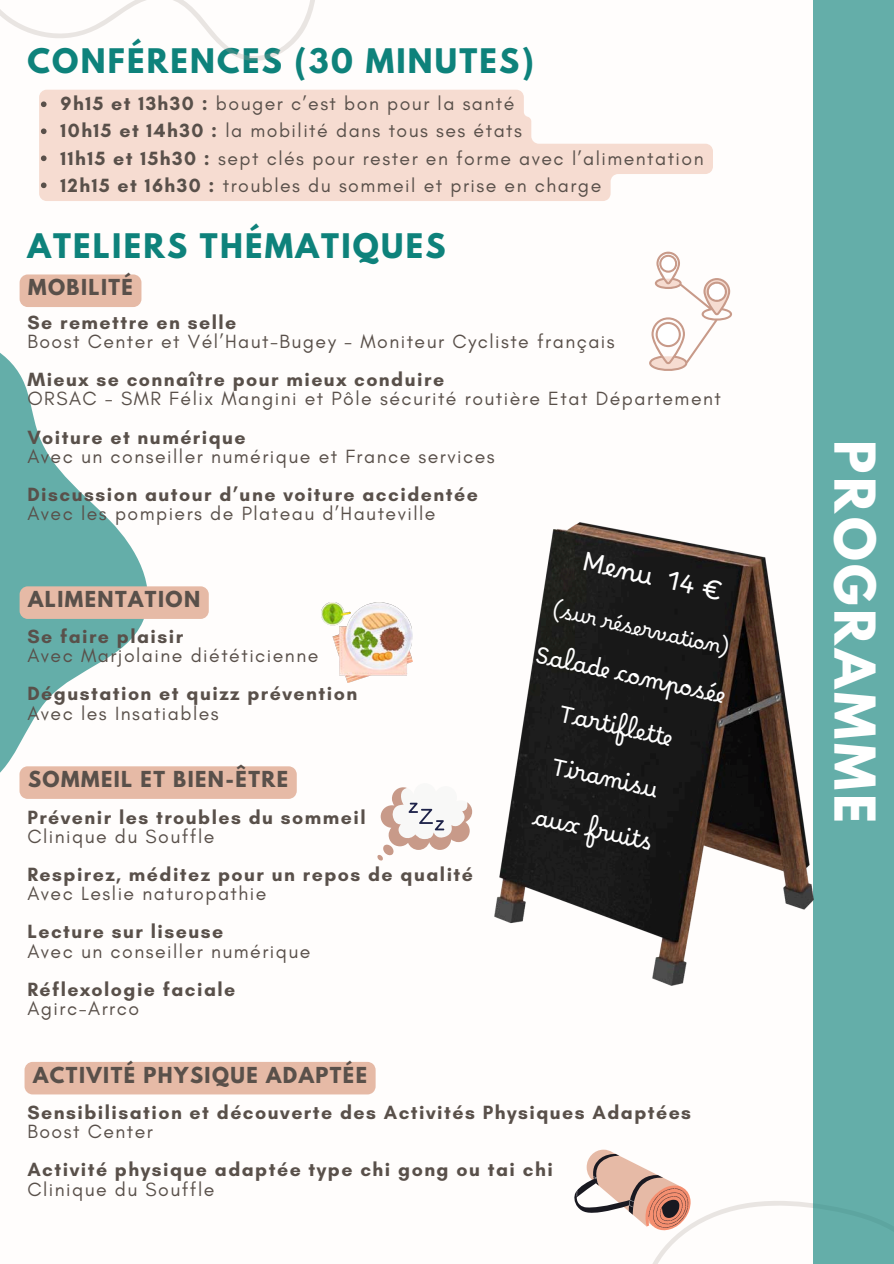
<style>
.page{position:relative;width:894px;height:1264px;background:#fff}
.page>*{position:absolute;margin:0;border:0;box-sizing:border-box;transform-origin:0 0}
.t1{font:700 49.95px "League Spartan";letter-spacing:.075em;color:#fff}
.t2{font:700 30px "League Spartan";letter-spacing:.075em;color:#0e827b}
.t3{font:25.35px "Borel";color:#fff}
.t4{font:22.35px "Borel";color:#fff}
.t5{font:19.5px "Glacial Indifference";letter-spacing:.075em;color:#59504a}
.t6{font:700 19.5px "Glacial Indifference";letter-spacing:.075em;color:#59504a}
.t7{font:700 19.5px "League Spartan";letter-spacing:.075em;color:#59504a}
.t8{font:19.35px "Borel";color:#fff}
.s1{font-weight:700}
</style>
<div class="page">
<svg style="left:0;top:353px;width:147px;height:420px"></svg>
<svg style="left:377px;top:787px;width:95px;height:73px"></svg>
<svg style="left:39px;top:90px;width:673px;height:111px;fill:#f6dcd1"></svg>
<svg style="left:41px;top:182px;width:6px;height:6px"></svg>
<svg style="left:574px;top:1149px;width:239px;height:114px"></svg>
<svg style="left:0;top:0;width:475px;height:165px"></svg>
<div style="left:813px;top:0;width:80px;height:1263px;background:#64aea9"></div>
<img style="left:321px;top:602px;width:92px;height:80px">
<img style="left:495px;top:522px;width:318px;height:463px">
<svg style="left:649px;top:252px;width:82px;height:119px"></svg>
<div style="left:20px;top:586px;width:189px;height:33px;background:#e6baa6;border-radius:8px"></div>
<div style="left:19px;top:766px;width:278px;height:33px;background:#e6baa6"></div>
<div style="left:25px;top:1061px;width:350px;height:33px;background:#e6baa6"></div>
<div style="left:20px;top:274px;width:121px;height:33px;background:#e6baa6;border-radius:8px"></div>
<p class="t2" style="left:27px;top:46px;width:507px">CONFÉRENCES (30 MINUTES)</p>
<h1 class="t5" style="left:61px;top:92px;width:455px"><span class="s1">9h15 et 13h30 :</span> bouger c’est bon pour la santé</h1>
<h2 class="t5" style="left:61px;top:119px;width:463px"><span class="s1">10h15 et 14h30 :</span> la mobilité dans tous ses états</h2>
<p class="t5" style="left:61px;top:146px;width:644px"><span class="s1">11h15 et 15h30 :</span> sept clés pour rester en forme avec l’alimentation</p>
<p class="t5" style="left:61px;top:173px;width:542px"><span class="s1">12h15 et 16h30 :</span> troubles du sommeil et prise en charge</p>
<p class="t2" style="left:27px;top:231px;width:419px">ATELIERS THÉMATIQUES</p>
<p class="t7" style="left:28px;top:278px;width:106px">MOBILITÉ</p>
<p class="t6" style="left:27px;top:310px;width:210px">Se remettre en selle</p>
<p class="t5" style="left:27px;top:329px;width:588px">Boost Center et Vél’Haut-Bugey - Moniteur Cycliste français</p>
<h2 class="t6" style="left:27px;top:367px;width:418px">Mieux se connaître pour mieux conduire</h2>
<p class="t5" style="left:27px;top:387px;width:694px">ORSAC - SMR Félix Mangini et Pôle sécurité routière Etat Département</p>
<h3 class="t6" style="left:27px;top:425px;width:220px">Voiture et numérique</h3>
<p class="t5" style="left:27px;top:444px;width:468px">Avec un conseiller numérique et France services</p>
<p class="t6" style="left:27px;top:482px;width:452px">Discussion autour d’une voiture accidentée</p>
<p class="t5" style="left:27px;top:501px;width:409px">Avec les pompiers de Plateau d’Hauteville</p>
<p class="t7" style="left:28px;top:589px;width:173px">ALIMENTATION</p>
<p class="t6" style="left:27px;top:624px;width:157px">Se faire plaisir</p>
<p class="t5" style="left:27px;top:643px;width:292px">Avec Marjolaine diététicienne</p>
<p class="t6" style="left:27px;top:681px;width:331px">Dégustation et quizz prévention</p>
<p class="t5" style="left:27px;top:701px;width:193px">Avec les Insatiables</p>
<p class="t7" style="left:28px;top:769px;width:261px">SOMMEIL ET BIEN-ÊTRE</p>
<p class="t6" style="left:27px;top:805px;width:339px">Prévenir les troubles du sommeil</p>
<p class="t5" style="left:27px;top:824px;width:188px">Clinique du Souffle</p>
<p class="t6" style="left:27px;top:862px;width:447px">Respirez, méditez pour un repos de qualité</p>
<p class="t5" style="left:27px;top:881px;width:240px">Avec Leslie naturopathie</p>
<p class="t6" style="left:27px;top:919px;width:197px">Lecture sur liseuse</p>
<p class="t5" style="left:27px;top:939px;width:284px">Avec un conseiller numérique</p>
<h3 class="t6" style="left:27px;top:977px;width:209px">Réflexologie faciale</h3>
<p class="t5" style="left:27px;top:996px;width:113px">Agirc-Arrco</p>
<p class="t3" style="left:586px;top:547px;width:144px;rotate:12deg">Menu 14 €</p>
<p class="t8" style="left:555px;top:599px;width:181px;rotate:12deg">(sur réservation)</p>
<p class="t4" style="left:538px;top:642px;width:195px;rotate:12deg">Salade composée</p>
<p class="t4" style="left:562px;top:701px;width:117px;rotate:12deg">Tartiflette</p>
<p class="t4" style="left:554px;top:753px;width:109px;rotate:12deg">Tiramisu</p>
<p class="t4" style="left:536px;top:804px;width:122px;rotate:12deg">aux fruits</p>
<p class="t7" style="left:33px;top:1065px;width:335px">ACTIVITÉ PHYSIQUE ADAPTÉE</p>
<p class="t6" style="left:27px;top:1100px;width:665px">Sensibilisation et découverte des Activités Physiques Adaptées</p>
<p class="t5" style="left:27px;top:1119px;width:127px">Boost Center</p>
<p class="t6" style="left:27px;top:1157px;width:527px">Activité physique adaptée type chi gong ou tai chi</p>
<h3 class="t5" style="left:27px;top:1176px;width:188px">Clinique du Souffle</h3>
<p class="t1" style="left:879px;top:440px;width:384px;rotate:90deg">PROGRAMME</p>
</div>
